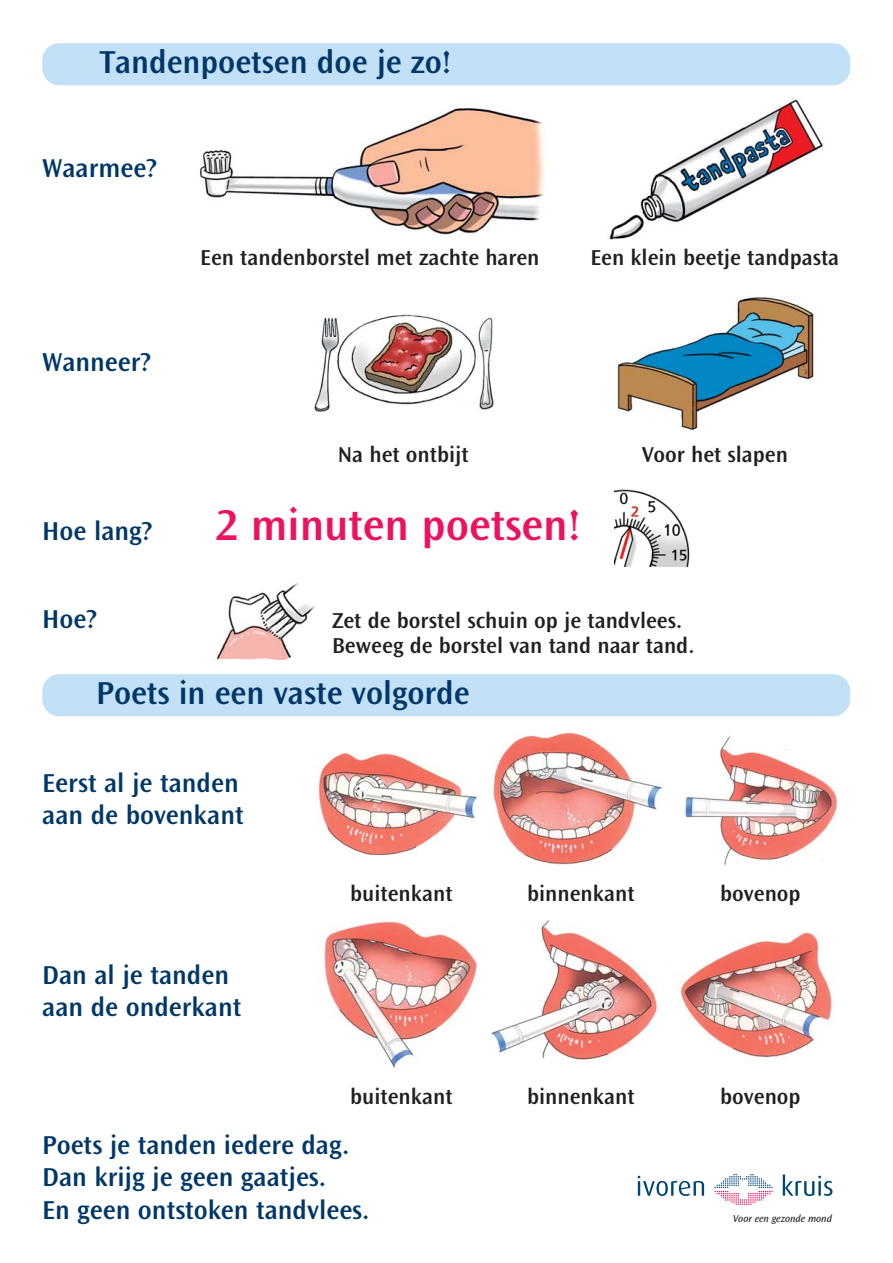
<style>
.page{position:relative;width:893px;height:1263px;background:#fff}
.page>*{position:absolute;margin:0;border:0;box-sizing:border-box;transform-origin:0 0}
.t1{font:45px "Ocean Sans MM 512 475";color:#ed1261}
.t2{font:33px "Ocean Sans MM 512 475";color:#003768}
.t3{font:27px/32.4px "Ocean Sans MM 512 475";color:#003768}
.t4{font:22.5px/25.5px "Ocean Sans MM 512 475";color:#231f20}
.t5{font:10.5px "Ocean Sans MM It 403 475";color:#231f20}
</style>
<div class="page">
<img style="left:200px;top:108px;width:345px;height:127px">
<img style="left:609px;top:99px;width:215px;height:141px">
<svg style="left:714px;top:1174px;width:59px;height:31px"></svg>
<svg style="left:638px;top:1176px;width:66px;height:20px"></svg>
<svg style="left:783px;top:1174px;width:49px;height:22px"></svg>
<img style="left:314px;top:314px;width:180px;height:98px">
<img style="left:617px;top:296px;width:197px;height:134px">
<img style="left:317px;top:753px;width:161px;height:103px">
<img style="left:493px;top:731px;width:170px;height:134px">
<img style="left:685px;top:735px;width:154px;height:131px">
<img style="left:324px;top:921px;width:154px;height:147px">
<img style="left:491px;top:920px;width:166px;height:142px">
<img style="left:675px;top:932px;width:157px;height:126px">
<img style="left:217px;top:583px;width:98px;height:77px">
<div style="left:42px;top:674px;width:808px;height:42px;background:#c2e0f6;border-radius:17px"></div>
<div style="left:42px;top:43px;width:808px;height:42px;background:#c2e0f6;border-radius:17px"></div>
<img style="left:614px;top:489px;width:76px;height:78px">
<h2 class="t2" style="left:99px;top:50px;width:354px">Tandenpoetsen doe je zo!</h2>
<p class="t3" style="left:42px;top:153px;width:116px">Waarmee?</p>
<p class="t3" style="left:42px;top:347px;width:110px">Wanneer?</p>
<p class="t3" style="left:42px;top:516px;width:112px">Hoe lang?</p>
<p class="t3" style="left:42px;top:605px;width:56px">Hoe?</p>
<p class="t4" style="left:200px;top:246px;width:341px">Een tandenborstel met zachte haren</p>
<p class="t4" style="left:591px;top:246px;width:250px">Een klein beetje tandpasta</p>
<p class="t4" style="left:338px;top:443px;width:133px">Na het ontbijt</p>
<p class="t4" style="left:642px;top:443px;width:148px">Voor het slapen</p>
<h1 class="t1" style="left:216px;top:508px;width:366px">2 minuten poetsen!</h1>
<p class="t4" style="left:332px;top:609px;width:364px">Zet de borstel schuin op je tandvlees.<br>Beweeg de borstel van tand naar tand.</p>
<h2 class="t2" style="left:96px;top:680px;width:375px">Poets in een vaste volgorde</h2>
<p class="t3" style="left:42px;top:768px;width:203px">Eerst al je tanden aan de bovenkant</p>
<p class="t3" style="left:42px;top:960px;width:201px">Dan al je tanden aan de onderkant</p>
<p class="t4" style="left:350px;top:882px;width:104px">buitenkant</p>
<p class="t4" style="left:527px;top:882px;width:109px">binnenkant</p>
<p class="t4" style="left:720px;top:882px;width:82px">bovenop</p>
<p class="t4" style="left:350px;top:1085px;width:104px">buitenkant</p>
<p class="t4" style="left:527px;top:1085px;width:109px">binnenkant</p>
<p class="t4" style="left:720px;top:1085px;width:82px">bovenop</p>
<p class="t3" style="left:42px;top:1130px;width:329px">Poets je tanden iedere dag.<br>Dan krijg je geen gaatjes.<br>En geen ontstoken tandvlees.</p>
<p class="t5" style="left:733px;top:1213px;width:101px">Voor een gezonde mond</p>
</div>
